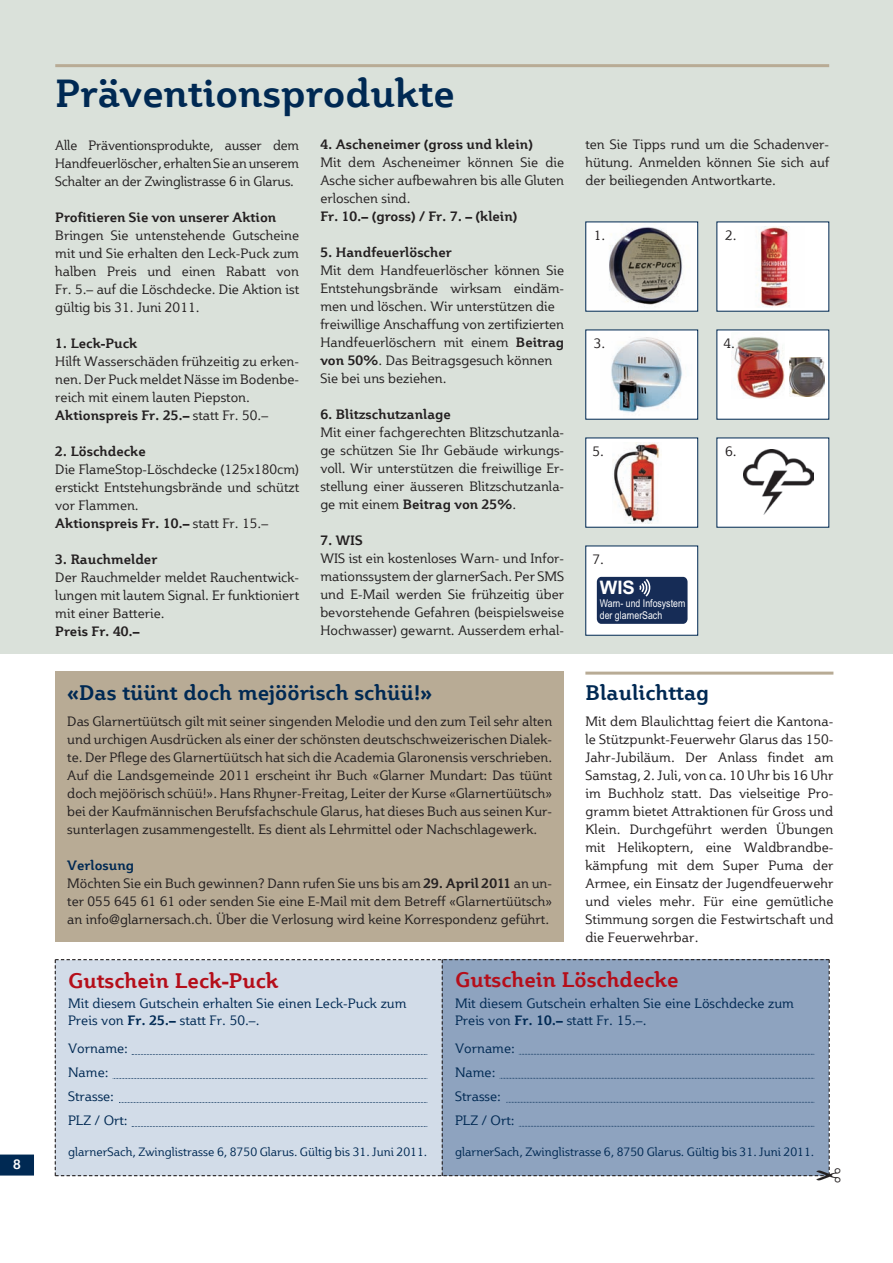
<style>
.page{position:relative;width:893px;height:1263px;background:#fff}
.page>*{position:absolute;margin:0;border:0;box-sizing:border-box;transform-origin:0 0}
.t1{font:700 39px "Plume";color:#002953}
.t2{font:700 21px "Plume";color:#002953}
.t3{font:700 21px "Plume";color:#b50e1a}
.t4{font:700 18.6px "Arial";color:#fff}
.t5{font:13.5px/18px "Plume";color:#231f20}
.t6{font:13.5px/24px "Plume";color:#002953}
.t7{font:700 13.5px "Plume";color:#fff}
.t8{font:12px "Plume";color:#002953}
.t9{font:10.65px/11.7px "Arial Narrow";color:#fff}
.s1{font-weight:700}
.s2{font-weight:700;color:#002953}
</style>
<div class="page">
<div style="left:0;top:0;width:893px;height:654px;background:#dae1da"></div>
<div style="left:0;top:1154px;width:34px;height:21px;background:#002953"></div>
<hr style="left:55px;top:64px;width:774px;height:3px;background:#b8ab95">
<div style="left:55px;top:672px;width:509px;height:270px;background:#b8ab95"></div>
<div style="left:717px;top:330px;width:111px;height:89px;background:#fff"></div>
<img style="left:731px;top:337px;width:53px;height:62px">
<img style="left:587px;top:224px;width:109px;height:86px">
<div style="left:586px;top:546px;width:111px;height:89px;background:#fff"></div>
<div style="left:597px;top:577px;width:90px;height:47px;background:#162c56;border-radius:5px"></div>
<svg style="left:639px;top:579px;width:12px;height:18px"></svg>
<div style="left:585px;top:546px;width:113px;height:90px;border:1px solid #002953"></div>
<div style="left:586px;top:438px;width:111px;height:89px;background:#fff"></div>
<img style="left:612px;top:443px;width:48px;height:80px">
<div style="left:717px;top:438px;width:111px;height:89px;background:#fff"></div>
<img style="left:743px;top:450px;width:71px;height:65px">
<div style="left:717px;top:222px;width:111px;height:89px;background:#fff"></div>
<img style="left:756px;top:227px;width:34px;height:80px">
<div style="left:586px;top:330px;width:111px;height:89px;background:#fff"></div>
<img style="left:611px;top:337px;width:72px;height:76px">
<img style="left:790px;top:358px;width:35px;height:39px">
<hr style="left:585px;top:672px;width:248px;height:3px;background:#b8ab95">
<svg style="left:55px;top:959px;width:775px;height:218px;background:#adbdd1"></svg>
<p class="t7" style="left:13px;top:1156px;width:9px">8</p>
<p class="t1" style="left:55px;top:70px;width:401px">Präventionsprodukte</p>
<p class="t5" style="left:55px;top:136px;width:245px;text-align:justify">Alle Präventionsprodukte, ausser dem Hand feuerlöscher, erhalten Sie an unserem Schalter an der Zwinglistrasse 6 in Glarus.</p>
<p class="t5" style="left:55px;top:208px;width:245px"><span class="s1">Profitieren Sie von unserer Aktion </span>Bringen Sie untenstehende Gutscheine mit und Sie erhalten den Leck-Puck zum halben Preis und einen Rabatt von Fr. 5.– auf die Löschdecke. Die Aktion ist gültig bis 31. Juni 2011.</p>
<p class="t5" style="left:55px;top:334px;width:245px"><span class="s1">1. Leck-Puck<br></span>Hilft Wasserschäden frühzeitig zu erken&shy;nen. Der Puck meldet Nässe im Bodenbe&shy;reich mit einem lauten Piepston.<br><span class="s1">Aktionspreis Fr. 25.–</span> statt Fr. 50.–</p>
<p class="t5" style="left:55px;top:442px;width:245px"><span class="s1">2. Löschdecke<br></span>Die FlameStop-Löschdecke (125x180cm) erstickt Entstehungsbrände und schützt vor Flammen.<br><span class="s1">Aktionspreis Fr. 10.–</span> statt Fr. 15.–</p>
<p class="t5" style="left:55px;top:550px;width:245px"><span class="s1">3. Rauchmelder<br></span>Der Rauchmelder meldet Rauchentwick&shy;lungen mit lautem Signal. Er funktioniert mit einer Batterie.<br><span class="s1">Preis Fr. 40.–</span></p>
<p class="t5" style="left:320px;top:136px;width:245px"><span class="s1">4. Ascheneimer (gross und klein)<br></span>Mit dem Ascheneimer können Sie die<br>Asche sicher aufbewahren bis alle Gluten erloschen sind.<br><span class="s1">Fr. 10.– (gross) / Fr. 7. – (klein)</span></p>
<p class="t5" style="left:320px;top:244px;width:245px"><span class="s1">5. Handfeuerlöscher<br></span>Mit dem Handfeuerlöscher können Sie Entstehungsbrände wirksam eindäm&shy;men und löschen. Wir unterstützen die freiwillige Anschaffung von zertifizierten Handfeuerlöschern mit einem <span class="s1">Beitrag von 50%</span>. Das Beitragsgesuch können Sie bei uns beziehen.</p>
<p class="t5" style="left:320px;top:406px;width:245px"><span class="s1">6. Blitzschutzanlage<br></span>Mit einer fachgerechten Blitzschutzanla&shy;ge schützen Sie Ihr Gebäude wirkungs&shy;voll. Wir unterstützen die freiwillige Er&shy;stellung einer äusseren Blitzschutzanla&shy;ge mit einem <span class="s1">Beitrag von 25%</span>.</p>
<p class="t5" style="left:320px;top:531px;width:245px"><span class="s1">7. WIS<br></span>WIS ist ein kostenloses Warn- und Infor&shy;mationssystem der glarnerSach. Per SMS und E-Mail werden Sie frühzeitig über bevorstehende Gefahren (beispielsweise Hochwasser) gewarnt. Ausserdem erhal-</p>
<p class="t2" style="left:67px;top:680px;width:367px">«Das tüünt doch mejöörisch schüü!»</p>
<p class="t5" style="left:67px;top:712px;width:486px;text-align:justify">Das Glarnertüütsch gilt mit seiner singenden Melodie und den zum Teil sehr alten und urchigen Ausdrücken als einer der schönsten deutschschweizerischen Dialek&shy;te. Der Pflege des Glarnertüütsch hat sich die Academia Glaronensis verschrieben.<br>Auf die Landsgemeinde 2011 erscheint ihr Buch «Glarner Mundart: Das tüünt doch mejöörisch schüü!». Hans Rhyner-Freitag, Leiter der Kurse «Glarnertüütsch» bei der Kaufmännischen Berufsfachschule Glarus, hat dieses Buch aus seinen Kur&shy;sunterlagen zusammengestellt. Es dient als Lehrmittel oder Nachschlagewerk.</p>
<p class="t5" style="left:67px;top:856px;width:486px"><span class="s2">Verlosung<br></span>Möchten Sie ein Buch gewinnen? Dann rufen Sie uns bis am <span class="s1">29. April 2011</span> an un&shy;ter 055 645 61 61 oder senden Sie eine E-Mail mit dem Betreff «Glarnertüütsch» an info@glarnersach.ch. Über die Verlosung wird keine Korrespondenz geführt.</p>
<p class="t5" style="left:585px;top:135px;width:245px;text-align:justify">ten Sie Tipps rund um die Schadenver - hütung. Anmelden können Sie sich auf der beiliegenden Antwortkarte.</p>
<p class="t5" style="left:594px;top:226px;width:13px">1.</p>
<p class="t5" style="left:725px;top:226px;width:13px">2.</p>
<p class="t5" style="left:594px;top:334px;width:13px">3.</p>
<p class="t5" style="left:592px;top:442px;width:13px">5.</p>
<p class="t5" style="left:724px;top:334px;width:13px">4.</p>
<p class="t5" style="left:725px;top:442px;width:13px">6.</p>
<p class="t5" style="left:592px;top:550px;width:13px">7.</p>
<p class="t4" style="left:600px;top:575px;width:37px">WIS</p>
<p class="t9" style="left:600px;top:597px;width:87px">Warn- und Infosystem der glarnerSach</p>
<p class="t2" style="left:585px;top:680px;width:125px">Blaulichttag</p>
<p class="t5" style="left:585px;top:712px;width:250px;text-align:justify">Mit dem Blaulichttag feiert die Kantona&shy;le Stützpunkt-Feuerwehr Glarus das 150- Jahr-Jubiläum. Der Anlass findet am Sams tag, 2. Juli, von ca. 10 Uhr bis 16 Uhr im Buchholz statt. Das vielseitige Pro&shy;gramm bietet Attraktionen für Gross und Klein. Durchgeführt werden Übungen mit Helikoptern, eine Waldbrandbe&shy;kämpfung mit dem Super Puma der Armee, ein Einsatz der Jugendfeuerwehr und vieles mehr. Für eine gemütliche Stimmung sorgen die Festwirtschaft und die Feuerwehrbar.</p>
<p class="t3" style="left:68px;top:968px;width:212px">Gutschein Leck-Puck</p>
<p class="t6" style="left:68px;top:995px;width:340px;line-height:16.5px">Mit diesem Gutschein erhalten Sie einen Leck-Puck zum<br>Preis von <span class="s1">Fr. 25.–</span> statt Fr. 50.–.</p>
<p class="t6" style="left:68px;top:1036px;width:61px">Vorname:<br>Name:<br>Strasse:<br>PLZ / Ort:</p>
<p class="t8" style="left:68px;top:1145px;width:361px">glarnerSach, Zwinglistrasse 6, 8750 Glarus. Gültig bis 31. Juni 2011.</p>
<p class="t3" style="left:455px;top:967px;width:225px">Gutschein Löschdecke</p>
<p class="t6" style="left:455px;top:995px;width:341px;line-height:16.5px">Mit diesem Gutschein erhalten Sie eine Löschdecke zum<br>Preis von <span class="s1">Fr. 10.–</span> statt Fr. 15.–.</p>
<p class="t6" style="left:455px;top:1036px;width:61px">Vorname:<br>Name:<br>Strasse:<br>PLZ / Ort:</p>
<p class="t8" style="left:455px;top:1144px;width:361px">glarnerSach, Zwinglistrasse 6, 8750 Glarus. Gültig bis 31. Juni 2011.</p>
</div>
